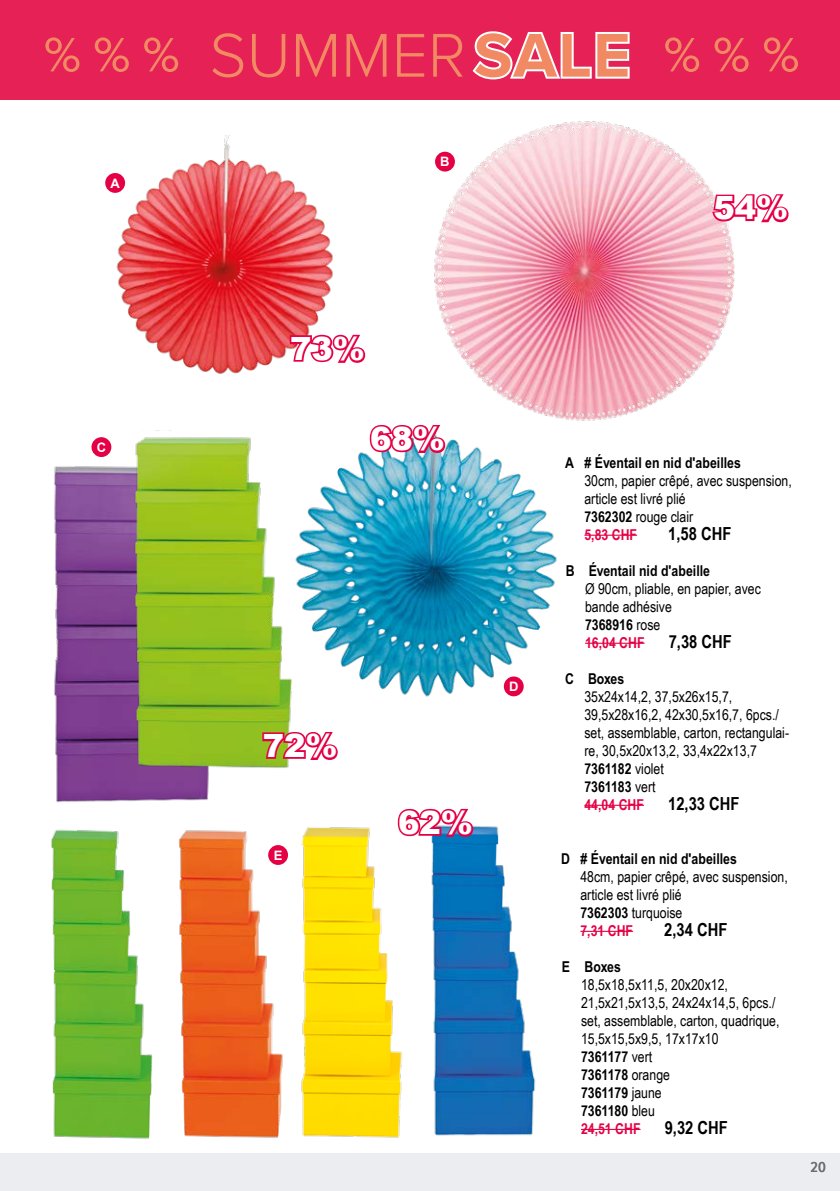
<style>
.page{position:relative;width:840px;height:1191px;background:#fff}
.page>*{position:absolute;margin:0;border:0;box-sizing:border-box;transform-origin:0 0}
.t1{font:300 64px "Proxima Nova";color:#f18a63}
.t2{font:900 32px "Arial";color:#fff}
.t3{font:700 18px "Arial Narrow";color:#000}
.t4{font:15px/18px "Arial Narrow";color:#000}
.t5{font:700 15px "Arial Narrow MT Std";color:#000}
.t6{font:500 15px "Proxima Nova Cond";color:#706f6f}
.t7{font:700 13px "Arial";color:#fff}
.s1{font-weight:700}
.s2{font-weight:700;color:#e50045}
</style>
<div class="page">
<div style="left:0;top:1152px;width:839px;height:39px;background:#ecedf0"></div>
<div style="left:0;top:0;width:839px;height:100px;background:#e52156"></div>
<svg style="left:472px;top:31px;width:158px;height:49px"></svg>
<svg style="left:714px;top:37px;width:34px;height:35px"></svg>
<svg style="left:764px;top:37px;width:33px;height:35px"></svg>
<svg style="left:665px;top:37px;width:33px;height:35px"></svg>
<svg style="left:95px;top:37px;width:34px;height:35px"></svg>
<svg style="left:144px;top:37px;width:34px;height:35px"></svg>
<svg style="left:45px;top:37px;width:34px;height:35px"></svg>
<img style="left:106px;top:135px;width:227px;height:239px">
<img style="left:434px;top:121px;width:301px;height:300px">
<img style="left:298px;top:419px;width:266px;height:278px">
<img style="left:51px;top:829px;width:102px;height:310px">
<img style="left:178px;top:830px;width:110px;height:308px">
<img style="left:301px;top:827px;width:102px;height:311px">
<img style="left:431px;top:826px;width:104px;height:310px">
<img style="left:54px;top:466px;width:155px;height:337px">
<img style="left:129px;top:437px;width:169px;height:335px">
<div style="left:105px;top:173px;width:20px;height:20px;background:#e50045;border-radius:50%"></div>
<div style="left:435px;top:152px;width:19px;height:19px;background:#e50045;border-radius:50%"></div>
<div style="left:91px;top:437px;width:20px;height:20px;background:#e50045;border-radius:50%"></div>
<div style="left:503px;top:676px;width:20px;height:20px;background:#e50045;border-radius:50%"></div>
<div style="left:268px;top:845px;width:20px;height:20px;background:#e50045;border-radius:50%"></div>
<hr style="left:584px;top:534px;width:52px;height:2px;background:#e50045">
<hr style="left:584px;top:642px;width:60px;height:2px;background:#e50045">
<hr style="left:584px;top:804px;width:59px;height:2px;background:#e50045">
<hr style="left:580px;top:930px;width:52px;height:2px;background:#e50045">
<hr style="left:580px;top:1128px;width:60px;height:2px;background:#e50045">
<svg style="left:288px;top:332px;width:78px;height:34px"></svg>
<svg style="left:709px;top:191px;width:80px;height:34px"></svg>
<svg style="left:260px;top:729px;width:78px;height:34px"></svg>
<svg style="left:367px;top:422px;width:80px;height:34px"></svg>
<svg style="left:395px;top:808px;width:80px;height:32px"></svg>
<p class="t7" style="left:110px;top:174px;width:11px">A</p>
<p class="t7" style="left:97px;top:439px;width:11px">C</p>
<h1 class="t1" style="left:209px;top:8px;width:422px">SUMMER<span class="s1">SALE</span></h1>
<p class="t7" style="left:440px;top:153px;width:11px">B</p>
<h2 class="t2" style="left:713px;top:190px;width:76px">54%</h2>
<h2 class="t2" style="left:290px;top:331px;width:76px">73%</h2>
<h2 class="t2" style="left:370px;top:421px;width:76px">68%</h2>
<h2 class="t2" style="left:262px;top:728px;width:76px">72%</h2>
<p class="t7" style="left:273px;top:846px;width:10px">E</p>
<p class="t7" style="left:509px;top:678px;width:11px">D</p>
<h2 class="t2" style="left:398px;top:804px;width:76px">62%</h2>
<p class="t5" style="left:565px;top:454px;width:177px">A # Éventail en nid d'abeilles</p>
<p class="t4" style="left:584px;top:471px;width:209px">30cm, papier crêpé, avec suspension, article est livré plié<br><span class="s1">7362302</span> rouge clair<br><span class="s2">5,83 CHF</span></p>
<p class="t3" style="left:667px;top:523px;width:65px">1,58 CHF</p>
<p class="t5" style="left:565px;top:562px;width:146px">B Éventail nid d'abeille</p>
<p class="t4" style="left:584px;top:579px;width:177px">Ø 90cm, pliable, en papier, avec bande adhésive<br><span class="s1">7368916</span> rose<br><span class="s2">16,04 CHF</span></p>
<p class="t3" style="left:668px;top:631px;width:65px">7,38 CHF</p>
<p class="t5" style="left:565px;top:670px;width:60px">C Boxes</p>
<p class="t4" style="left:584px;top:687px;width:206px">35x24x14,2, 37,5x26x15,7,<br>39,5x28x16,2, 42x30,5x16,7, 6pcs./ set, assemblable, carton, rectangulai&shy;re, 30,5x20x13,2, 33,4x22x13,7<br><span class="s1">7361182</span> violet<br><span class="s1">7361183</span> vert<br><span class="s2">44,04 CHF</span></p>
<p class="t3" style="left:667px;top:793px;width:73px">12,33 CHF</p>
<p class="t5" style="left:561px;top:850px;width:177px">D # Éventail en nid d'abeilles</p>
<p class="t4" style="left:580px;top:867px;width:209px">48cm, papier crêpé, avec suspension, article est livré plié<br><span class="s1">7362303</span> turquoise<br><span class="s2">7,31 CHF</span></p>
<p class="t3" style="left:663px;top:919px;width:65px">2,34 CHF</p>
<p class="t5" style="left:561px;top:958px;width:60px">E Boxes</p>
<p class="t4" style="left:580px;top:975px;width:200px">18,5x18,5x11,5, 20x20x12,<br>21,5x21,5x13,5, 24x24x14,5, 6pcs./ set, assemblable, carton, quadrique,<br>15,5x15,5x9,5, 17x17x10<br><span class="s1">7361177</span> vert<br><span class="s1">7361178</span> orange<br><span class="s1">7361179</span> jaune<br><span class="s1">7361180</span> bleu<br><span class="s2">24,51 CHF</span></p>
<p class="t3" style="left:664px;top:1117px;width:65px">9,32 CHF</p>
<p class="t6" style="left:810px;top:1156px;width:17px">20</p>
</div>
